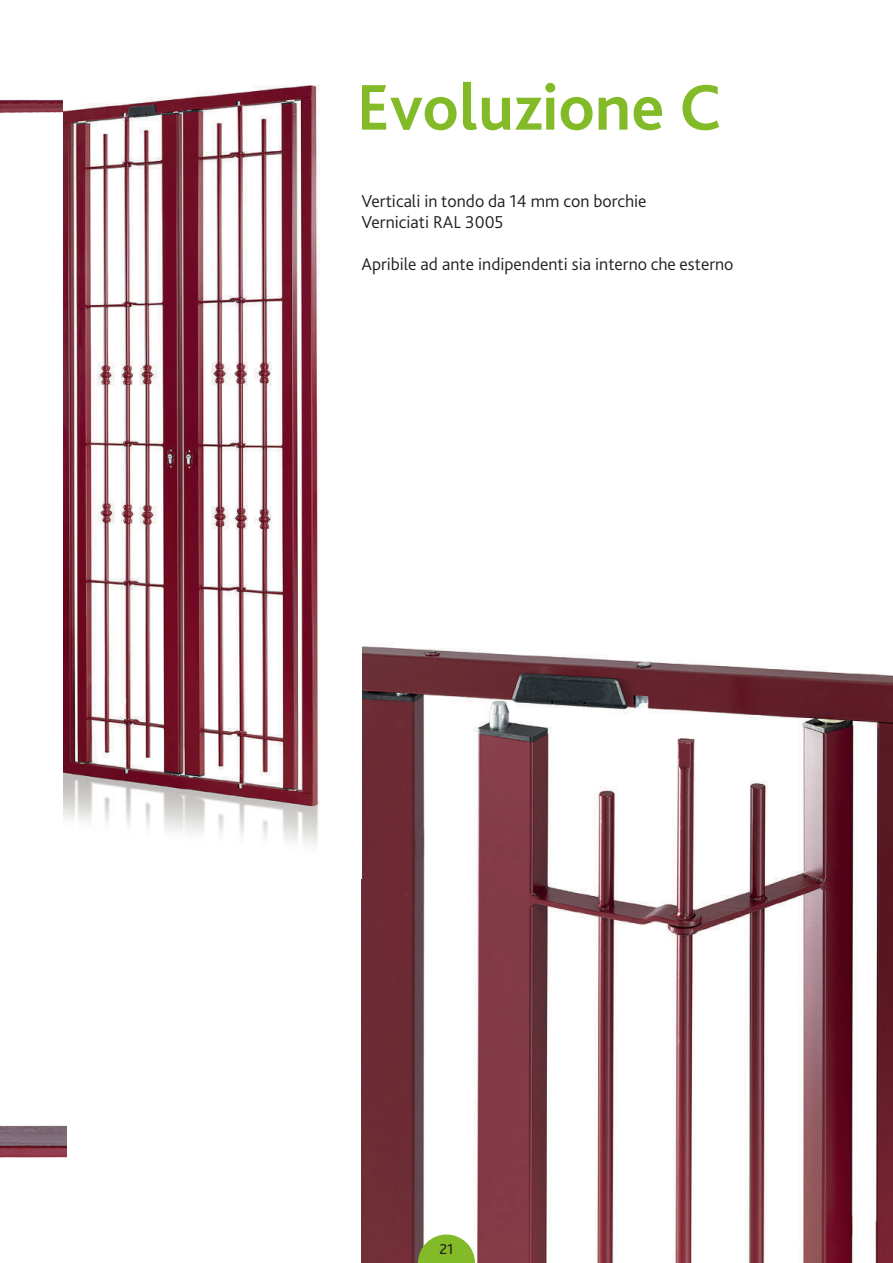
<style>
.page{position:relative;width:893px;height:1263px;background:#fff}
.page>*{position:absolute;margin:0;border:0;box-sizing:border-box;transform-origin:0 0}
.t1{font:700 67.5px "Bliss Pro";color:#82bb27}
.t2{font:300 18px/21px "Bliss Pro";color:#231f20}
.t3{font:15px "Bliss Pro";color:#231f20}
</style>
<div class="page">
<img style="left:361px;top:645px;width:532px;height:618px">
<svg style="left:418px;top:1234px;width:57px;height:29px;background:#95bf4e"></svg>
<img style="left:0;top:99px;width:67px;height:1059px">
<img style="left:64px;top:85px;width:256px;height:793px">
<h1 class="t1" style="left:356px;top:65px;width:367px">Evoluzione C</h1>
<p class="t2" style="left:361px;top:191px;width:287px">Verticali in tondo da 14 mm con borchie<br>Verniciati RAL 3005</p>
<p class="t2" style="left:361px;top:254px;width:374px">Apribile ad ante indipendenti sia interno che esterno</p>
<p class="t3" style="left:439px;top:1240px;width:16px">21</p>
</div>
